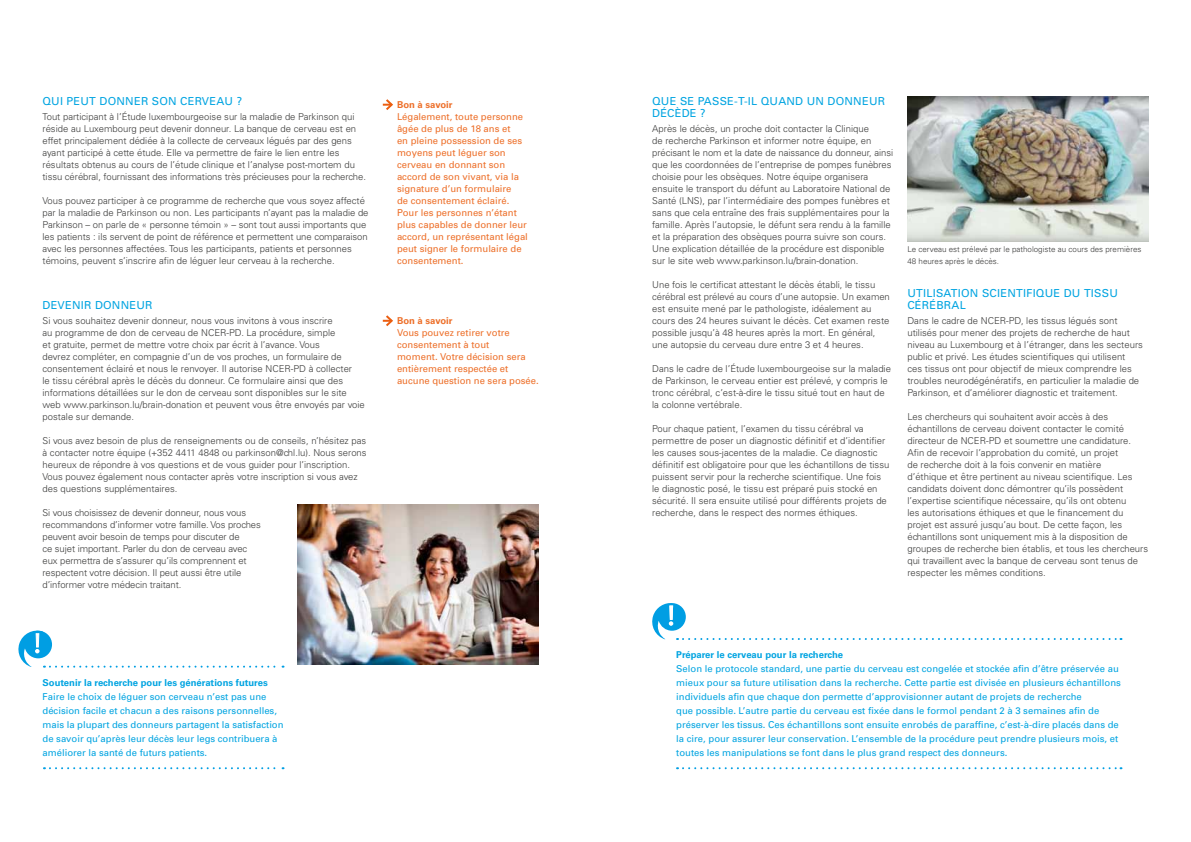
<style>
.page{position:relative;width:1191px;height:842px;background:#fff}
.page>*{position:absolute;margin:0;border:0;box-sizing:border-box;transform-origin:0 0}
.t1{font:11px/12px "Univers";letter-spacing:.02em;color:#00a4e1}
.t2{font:300 9.5px/12px "Univers CE";color:#3b3b3a}
.t3{font:9.5px/14px "Univers";color:#00a4e1}
.t4{font:9.5px/12px "Univers";color:#ed6f29}
.t5{font:700 9.5px "Univers CE";color:#00a4e1}
.t6{font:700 9.5px "Univers CE";color:#ed6f29}
.t7{font:300 8px/12px "Univers CE";color:#3b3b3a}
</style>
<div class="page">
<svg style="left:44px;top:767px;width:239px;height:2px"></svg>
<svg style="left:18px;top:630px;width:265px;height:38px"></svg>
<svg style="left:677px;top:767px;width:444px;height:2px"></svg>
<svg style="left:652px;top:603px;width:469px;height:37px"></svg>
<svg style="left:383px;top:99px;width:10px;height:11px"></svg>
<img style="left:298px;top:504px;width:241px;height:161px">
<img style="left:907px;top:96px;width:241px;height:145px">
<svg style="left:383px;top:315px;width:10px;height:12px"></svg>
<p class="t1" style="left:43px;top:95px;width:201px">Qui peut donner son cerveau ?</p>
<p class="t2" style="left:43px;top:111px;width:325px">Tout participant à l’Étude luxembourgeoise sur la maladie de Parkinson qui réside au Luxembourg peut devenir donneur. La banque de cerveau est en effet principalement dédiée à la collecte de cerveaux légués par des gens ayant participé à cette étude. Elle va permettre de faire le lien entre les résultats obtenus au cours de l’étude clinique et l’analyse post-mortem du tissu cérébral, fournissant des informations très précieuses pour la recherche.</p>
<p class="t2" style="left:43px;top:195px;width:327px">Vous pouvez participer à ce programme de recherche que vous soyez affecté par la maladie de Parkinson ou non. Les participants n’ayant pas la maladie de Parkinson – on parle de « personne témoin » – sont tout aussi importants que les patients : ils servent de point de référence et permettent une comparaison avec les personnes affectées. Tous les participants, patients et personnes témoins, peuvent s’inscrire afin de léguer leur cerveau à la recherche.</p>
<p class="t1" style="left:43px;top:299px;width:112px">Devenir donneur</p>
<p class="t2" style="left:43px;top:315px;width:324px">Si vous souhaitez devenir donneur, nous vous invitons à vous inscrire<br>au programme de don de cerveau de NCER-PD. La procédure, simple<br>et gratuite, permet de mettre votre choix par écrit à l’avance. Vous<br>devrez compléter, en compagnie d’un de vos proches, un formulaire de consentement éclairé et nous le renvoyer. Il autorise NCER-PD à collecter<br>le tissu cérébral après le décès du donneur. Ce formulaire ainsi que des informations détaillées sur le don de cerveau sont disponibles sur le site web www.parkinson.lu/brain-donation et peuvent vous être envoyés par voie postale sur demande.</p>
<p class="t2" style="left:43px;top:435px;width:326px">Si vous avez besoin de plus de renseignements ou de conseils, n’hésitez pas à contacter notre équipe (+352 4411 4848 ou parkinson@chl.lu). Nous serons heureux de répondre à vos questions et de vous guider pour l’inscription.<br>Vous pouvez également nous contacter après votre inscription si vous avez des questions supplémentaires.</p>
<p class="t2" style="left:43px;top:507px;width:220px">Si vous choisissez de devenir donneur, nous vous recommandons d’informer votre famille. Vos proches peuvent avoir besoin de temps pour discuter de<br>ce sujet important. Parler du don de cerveau avec eux permettra de s’assurer qu’ils comprennent et respectent votre décision. Il peut aussi être utile d’informer votre médecin traitant.</p>
<p class="t6" style="left:397px;top:99px;width:57px">Bon à savoir</p>
<p class="t4" style="left:397px;top:111px;width:132px">Légalement, toute personne âgée de plus de 18 ans et<br>en pleine possession de ses moyens peut léguer son cerveau en donnant son accord de son vivant, via la signature d’un formulaire<br>de consentement éclairé.<br>Pour les personnes n’étant plus capables de donner leur accord, un représentant légal peut signer le formulaire de consentement.</p>
<p class="t6" style="left:397px;top:315px;width:57px">Bon à savoir</p>
<p class="t4" style="left:397px;top:327px;width:143px">Vous pouvez retirer votre consentement à tout<br>moment. Votre décision sera entièrement respectée et aucune question ne sera posée.</p>
<p class="t5" style="left:43px;top:677px;width:227px">Soutenir la recherche pour les générations futures</p>
<p class="t3" style="left:43px;top:689px;width:242px">Faire le choix de léguer son cerveau n’est pas une décision facile et chacun a des raisons personnelles, mais la plupart des donneurs partagent la satisfaction de savoir qu’après leur décès leur legs contribuera à améliorer la santé de futurs patients.</p>
<p class="t1" style="left:652px;top:95px;width:234px">Que se passe-t-il quand un donneur décède ?</p>
<p class="t2" style="left:652px;top:123px;width:242px">Après le décès, un proche doit contacter la Clinique<br>de recherche Parkinson et informer notre équipe, en précisant le nom et la date de naissance du donneur, ainsi que les coordonnées de l’entreprise de pompes funèbres choisie pour les obsèques. Notre équipe organisera ensuite le transport du défunt au Laboratoire National de Santé (LNS), par l’intermédiaire des pompes funèbres et sans que cela entraîne des frais supplémentaires pour la famille. Après l’autopsie, le défunt sera rendu à la famille et la préparation des obsèques pourra suivre son cours.<br>Une explication détaillée de la procédure est disponible sur le site web www.parkinson.lu/brain-donation.</p>
<p class="t2" style="left:652px;top:279px;width:239px">Une fois le certificat attestant le décès établi, le tissu cérébral est prélevé au cours d’une autopsie. Un examen est ensuite mené par le pathologiste, idéalement au cours des 24 heures suivant le décès. Cet examen reste possible jusqu’à 48 heures après la mort. En général, une autopsie du cerveau dure entre 3 et 4 heures.</p>
<p class="t2" style="left:652px;top:363px;width:240px">Dans le cadre de l’Étude luxembourgeoise sur la maladie de Parkinson, le cerveau entier est prélevé, y compris le tronc cérébral, c’est-à-dire le tissu situé tout en haut de la colonne vertébrale.</p>
<p class="t2" style="left:652px;top:423px;width:239px">Pour chaque patient, l’examen du tissu cérébral va permettre de poser un diagnostic définitif et d’identifier les causes sous-jacentes de la maladie. Ce diagnostic définitif est obligatoire pour que les échantillons de tissu puissent servir pour la recherche scientifique. Une fois le diagnostic posé, le tissu est préparé puis stocké en sécurité. Il sera ensuite utilisé pour différents projets de recherche, dans le respect des normes éthiques.</p>
<p class="t7" style="left:907px;top:243px;width:235px">Le cerveau est prélevé par le pathologiste au cours des premières<br>48 heures après le décès.</p>
<p class="t1" style="left:907px;top:287px;width:212px">Utilisation scientifique du tissu cérébral</p>
<p class="t2" style="left:907px;top:315px;width:237px">Dans le cadre de NCER-PD, les tissus légués sont utilisés pour mener des projets de recherche de haut niveau au Luxembourg et à l’étranger, dans les secteurs public et privé. Les études scientifiques qui utilisent<br>ces tissus ont pour objectif de mieux comprendre les troubles neurodégénératifs, en particulier la maladie de Parkinson, et d’améliorer diagnostic et traitement.</p>
<p class="t2" style="left:907px;top:411px;width:242px">Les chercheurs qui souhaitent avoir accès à des échantillons de cerveau doivent contacter le comité directeur de NCER-PD et soumettre une candidature.<br>Afin de recevoir l’approbation du comité, un projet<br>de recherche doit à la fois convenir en matière<br>d’éthique et être pertinent au niveau scientifique. Les candidats doivent donc démontrer qu’ils possèdent l’expertise scientifique nécessaire, qu’ils ont obtenu<br>les autorisations éthiques et que le financement du projet est assuré jusqu’au bout. De cette façon, les échantillons sont uniquement mis à la disposition de groupes de recherche bien établis, et tous les chercheurs qui travaillent avec la banque de cerveau sont tenus de respecter les mêmes conditions.</p>
<p class="t5" style="left:676px;top:649px;width:168px">Préparer le cerveau pour la recherche</p>
<p class="t3" style="left:676px;top:662px;width:446px">Selon le protocole standard, une partie du cerveau est congelée et stockée afin d’être préservée au mieux pour sa future utilisation dans la recherche. Cette partie est divisée en plusieurs échantillons individuels afin que chaque don permette d’approvisionner autant de projets de recherche<br>que possible. L’autre partie du cerveau est fixée dans le formol pendant 2 à 3 semaines afin de préserver les tissus. Ces échantillons sont ensuite enrobés de paraffine, c’est-à-dire placés dans de la cire, pour assurer leur conservation. L’ensemble de la procédure peut prendre plusieurs mois, et toutes les manipulations se font dans le plus grand respect des donneurs.</p>
</div>
